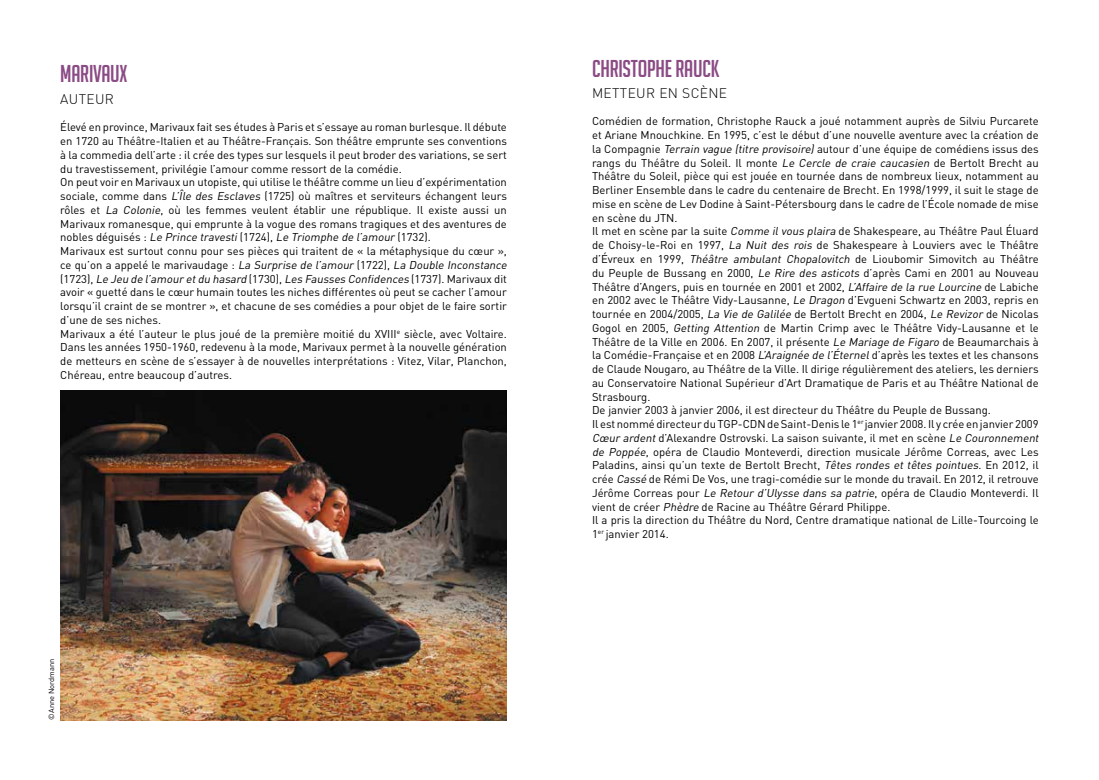
<style>
.page{position:relative;width:1099px;height:780px;background:#fff}
.page>*{position:absolute;margin:0;border:0;box-sizing:border-box;transform-origin:0 0}
.t1{font:23.75px "Big Noodle Titling";letter-spacing:-.01em;color:#8b4b85}
.t2{font:300 13.75px "DIN";letter-spacing:.025em;color:#000}
.t3{font:11.25px/13.8px "DIN";color:#000}
.t4{font:7.5px "DIN";color:#000}
.s1{font-style:italic}
</style>
<div class="page">
<img style="left:60px;top:390px;width:447px;height:330px">
<h1 class="t1" style="left:60px;top:61px;width:69px">MARIVAUX</h1>
<p class="t2" style="left:60px;top:90px;width:55px">AUTEUR</p>
<p class="t3" style="left:60px;top:120px;width:450px">Élevé en province, Marivaux fait ses études à Paris et s’essaye au roman burlesque. Il débute en 1720 au Théâtre-Italien et au Théâtre-Français. Son théâtre emprunte ses conventions à la commedia dell’arte : il crée des types sur lesquels il peut broder des variations, se sert du travestissement, privilégie l’amour comme ressort de la comédie.<br>On peut voir en Marivaux un utopiste, qui utilise le théâtre comme un lieu d’expérimentation sociale, comme dans <span class="s1">L’Île des Esclaves</span> (1725) où maîtres et serviteurs échangent leurs rôles et <span class="s1">La Colonie</span>, où les femmes veulent établir une république. Il existe aussi un Marivaux romanesque, qui emprunte à la vogue des romans tragiques et des aventures de n o b le s d é g u i s é s : <span class="s1">Le Prince travesti</span>( 1 7 2 4 ) , <span class="s1">Le Triomphe de l’amour</span> ( 1 73 2 ) .<br>Marivaux est surtout connu pour ses pièces qui traitent de « la métaphysique du cœur », ce q u ’ o n a a p p e lé le m a riva u d a g e : <span class="s1">La Surprise de l’amour</span> ( 1 7 2 2 ) , <span class="s1">La Double Inconstance </span>( 1 7 2 3 ) , <span class="s1">Le Jeu de l’amour etdu hasard</span> ( 1 73 0 ) , <span class="s1">Les Fausses Confidences</span> ( 1 73 7 ) . M a ri va u x d i t avoir « guetté dans le cœur humain toutes les niches différentes où peut se cacher l’amour lorsqu’il craint de se montrer », et chacune de ses comédies a pour objet de le faire sortir d’une de ses niches.<br>Marivaux a été l’auteur le plus joué de la première moitié du XVIII<sup>e</sup> siècle, avec Voltaire.<br>Dans les années 1950-1960, redevenu à la mode, Marivaux permet à la nouvelle génération de metteurs en scène de s’essayer à de nouvelles interprétations : Vitez, Vilar, Planchon, Chéreau, entre beaucoup d’autres.</p>
<p class="t4" style="left:47px;top:719px;width:62px;rotate:-90deg">©Anne Nordmann</p>
<h1 class="t1" style="left:592px;top:55px;width:129px">CHRISTOPHE RAUCK</h1>
<p class="t2" style="left:592px;top:84px;width:137px">METTEUR EN SCÈNE</p>
<p class="t3" style="left:592px;top:114px;width:450px">Comédien de formation, Christophe Rauck a joué notamment auprès de Silviu Purcarete et Ariane Mnouchkine. En 1995, c’est le début d’une nouvelle aventure avec la création de la Compagnie <span class="s1">Terrain vague (titre provisoire)</span>autour d’une équipe de comédiens issus des rangs du Théâtre du Soleil. Il monte <span class="s1">Le Cercle de craie caucasien</span> de Bertolt Brecht au Théâtre du Soleil, pièce qui est jouée en tournée dans de nombreux lieux, notamment au Berliner Ensemble dans le cadre du centenaire de Brecht. En 1998/1999, il suit le stage de mise en scène de Lev Dodine à Saint-Pétersbourg dans le cadre de l’École nomade de mise en scène du JTN.<br>Il met en scène par la suite <span class="s1">Comme ilvous plaira</span> de Shakespeare, au Théâtre Paul Éluard de Choisy-le-Roi en 1997, <span class="s1">La Nuit des rois</span> de Shakespeare à Louviers avec le Théâtre d’Évreux en 1999, <span class="s1">Théâtre ambulant Chopalovitch</span> de Lioubomir Simovitch au Théâtre du Peuple de Bussang en 2000, <span class="s1">Le Rire des asticots</span> d’après Cami en 2001 au Nouveau Théâtre d’Angers, puis en tournée en 2001 et 2002, <span class="s1">L’Affaire de la rue Lourcine</span> de Labiche en 2002 avec le Théâtre Vidy-Lausanne, <span class="s1">Le Dragon</span> d’Evgueni Schwartz en 2003, repris en tournée en 2004/2005, <span class="s1">La Vie de Galilée</span> de Bertolt Brecht en 2004, <span class="s1">Le Revizor</span> de Nicolas Gogol en 2005, <span class="s1">Getting Attention</span> de Martin Crimp avec le Théâtre Vidy-Lausanne et le Théâtre de la Ville en 2006. En 2007, il présente <span class="s1">Le Mariage de Figaro</span> de Beaumarchais à la Comédie-Française et en 2008 <span class="s1">L’Araignée de l’Éternel</span>d’après les textes et les chansons de Claude Nougaro, au Théâtre de la Ville. Il dirige régulièrement des ateliers, les derniers au Conservatoire National Supérieur d’Art Dramatique de Paris et au Théâtre National de Strasbourg.<br>De janvier 2003 à janvier 2006, il est directeur du Théâtre du Peuple de Bussang.<br>Il est nommé directeur du TGP-CDN de Saint-Denis le 1<sup>er</sup> janvier 2008. Il y crée en janvier 2009<br><span class="s1">Cœur ardent</span>d’Alexandre Ostrovski. La saison suivante, il met en scène <span class="s1">Le Couronnement de Poppée</span>, opéra de Claudio Monteverdi, direction musicale Jérôme Correas, avec Les Paladins, ainsi qu’un texte de Bertolt Brecht, <span class="s1">Têtes rondes et têtes pointues</span>. En 2012, il crée <span class="s1">Cassé</span> de Rémi De Vos, une tragi-comédie sur le monde du travail. En 2012, il retrouve Jérôme Correas pour <span class="s1">Le Retour d’Ulysse dans sa patrie</span>, opéra de Claudio Monteverdi. Il vient de créer <span class="s1">Phèdre</span> de Racine au Théâtre Gérard Philippe.<br>Il a pris la direction du Théâtre du Nord, Centre dramatique national de Lille-Tourcoing le 1<sup>er</sup> janvier 2014.</p>
</div>
